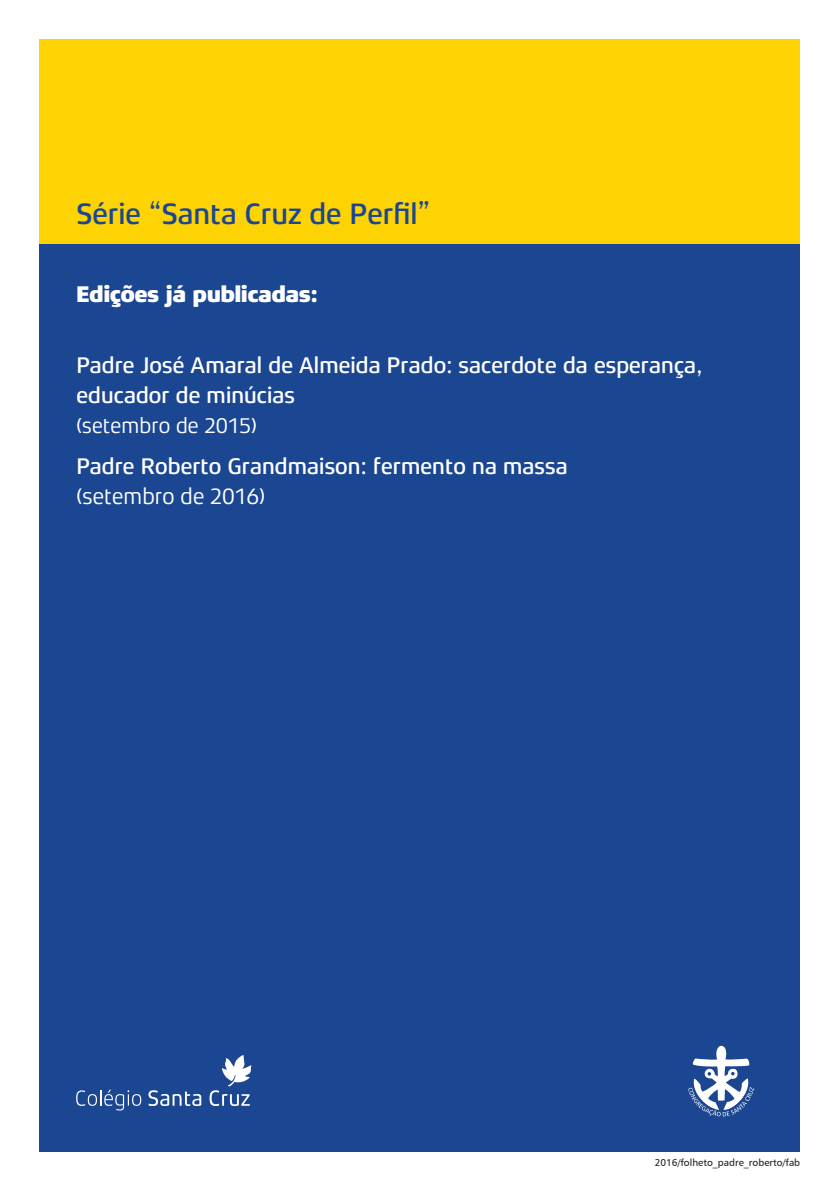
<style>
.page{position:relative;width:840px;height:1191px;background:#fff}
.page>*{position:absolute;margin:0;border:0;box-sizing:border-box;transform-origin:0 0}
.t1{font:500 30px "Xenois Sans Pro";letter-spacing:-.025em;color:#1b4692}
.titulos_4capa{font:500 23px/30px "Xenois Sans Pro";letter-spacing:-.025em;color:#fff}
.t2{font:800 23px "Xenois Sans Pro";letter-spacing:-.025em;color:#fff}
.titulos_4capa-2{font:22px "Xenois Sans Pro";letter-spacing:-.025em;color:#fff}
.t3{font:10px "Humanist 777 BT Roman B";color:#231f20}
.s1{font-weight:400}
</style>
<div class="page">
<div style="left:40px;top:244px;width:759px;height:907px;background:#1b4692"></div>
<div style="left:40px;top:40px;width:759px;height:204px;background:#fed304"></div>
<svg style="left:148px;top:1090px;width:53px;height:16px"></svg>
<svg style="left:76px;top:1089px;width:65px;height:21px"></svg>
<svg style="left:209px;top:1055px;width:42px;height:51px"></svg>
<svg style="left:688px;top:1045px;width:65px;height:71px"></svg>
<p class="t1" style="left:76px;top:197px;width:356px">Série “Santa Cruz de Perfil”</p>
<p class="t2" style="left:76px;top:280px;width:243px">Edições já publicadas:</p>
<p class="titulos_4capa" style="left:76px;top:350px;width:627px">Padre José Amaral de Almeida Prado: sacerdote da esperança, educador de minúcias</p>
<p class="titulos_4capa-2" style="left:76px;top:413px;width:182px">(setembro de 2015)</p>
<p class="titulos_4capa" style="left:76px;top:451px;width:493px">Padre Roberto Grandmaison: fermento na massa <span class="s1">(setembro de 2016)</span></p>
<p class="t3" style="left:654px;top:1156px;width:147px">2016/folheto_padre_roberto/fab</p>
</div>
